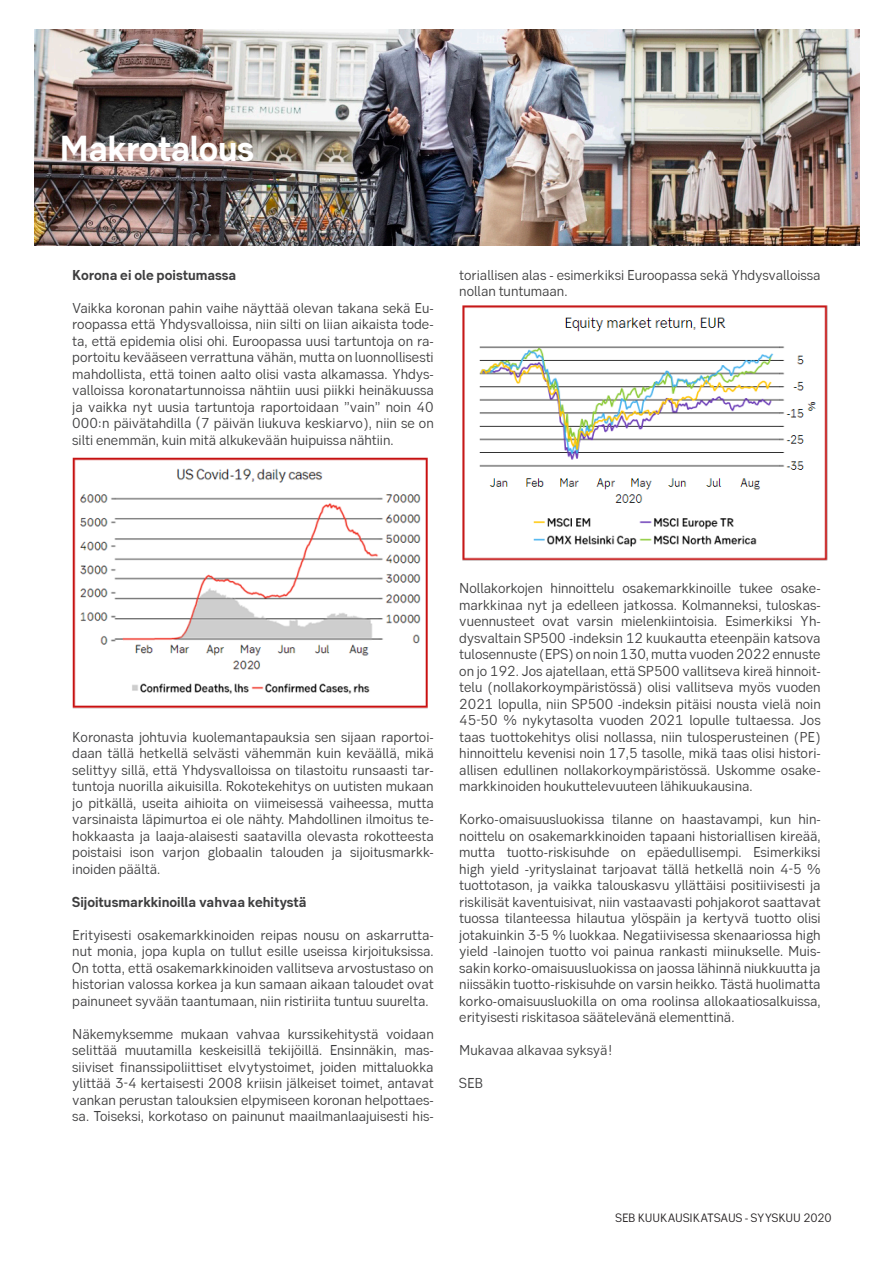
<style>
.page{position:relative;width:893px;height:1263px;background:#fff}
.page>*{position:absolute;margin:0;border:0;box-sizing:border-box;transform-origin:0 0}
.t1{font:700 36px "SEB Sans Serif";letter-spacing:-.015em;color:#fff}
.Body_text_9_11{font:14.25px/16.5px "SEB Sans Serif";color:#3e3e3f;text-align:justify}
.Body_text_9_11-2{font:700 14.25px "SEB Sans Serif";color:#3e3e3f}
.t2{font:12px "SEB Sans Serif";letter-spacing:-.01em;color:#231f20}
</style>
<div class="page">
<img style="left:34px;top:29px;width:825px;height:217px">
<img style="left:72px;top:458px;width:356px;height:250px">
<img style="left:462px;top:305px;width:365px;height:255px">
<h1 class="t1" style="left:60px;top:126px;width:196px">Makrotalous</h1>
<p class="Body_text_9_11-2" style="left:72px;top:266px;width:166px">Korona ei ole poistumassa</p>
<p class="Body_text_9_11" style="left:72px;top:299px;width:363px">Vaikka koronan pahin vaihe näyttää olevan takana sekä Eu&shy;roopassa että Yhdysvalloissa, niin silti on liian aikaista tode&shy;ta, että epidemia olisi ohi. Euroopassa uusi tartuntoja on ra&shy;portoitu kevääseen verrattuna vähän, mutta on luonnollisesti mahdollista, että toinen aalto olisi vasta alkamassa. Yhdys&shy;valloissa koronatartunnoissa nähtiin uusi piikki heinäkuussa ja vaikka nyt uusia tartuntoja raportoidaan ”vain” noin 40<br>000:n päivätahdilla (7 päivän liukuva keskiarvo), niin se on silti enemmän, kuin mitä alkukevään huipuissa nähtiin.</p>
<p class="Body_text_9_11" style="left:459px;top:266px;width:363px">toriallisen alas - esimerkiksi Euroopassa sekä Yhdysvalloissa nollan tuntumaan.</p>
<p class="Body_text_9_11" style="left:72px;top:728px;width:363px">Koronasta johtuvia kuolemantapauksia sen sijaan raportoi&shy;daan tällä hetkellä selvästi vähemmän kuin keväällä, mikä selittyy sillä, että Yhdysvalloissa on tilastoitu runsaasti tar&shy;tuntoja nuorilla aikuisilla. Rokotekehitys on uutisten mukaan jo pitkällä, useita aihioita on viimeisessä vaiheessa, mutta varsinaista läpimurtoa ei ole nähty. Mahdollinen ilmoitus te&shy;hokkaasta ja laaja-alaisesti saatavilla olevasta rokotteesta poistaisi ison varjon globaalin talouden ja sijoitusmarkk&shy;inoiden päältä.</p>
<p class="Body_text_9_11-2" style="left:72px;top:893px;width:236px">Sijoitusmarkkinoilla vahvaa kehitystä</p>
<p class="Body_text_9_11" style="left:72px;top:926px;width:363px">Erityisesti osakemarkkinoiden reipas nousu on askarrutta&shy;nut monia, jopa kupla on tullut esille useissa kirjoituksissa.<br>On totta, että osakemarkkinoiden vallitseva arvostustaso on historian valossa korkea ja kun samaan aikaan taloudet ovat painuneet syvään taantumaan, niin ristiriita tuntuu suurelta.</p>
<p class="Body_text_9_11" style="left:72px;top:1025px;width:363px">Näkemyksemme mukaan vahvaa kurssikehitystä voidaan selittää muutamilla keskeisillä tekijöillä. Ensinnäkin, mas&shy;siiviset finanssipoliittiset elvytystoimet, joiden mittaluokka ylittää 3-4 kertaisesti 2008 kriisin jälkeiset toimet, antavat vankan perustan talouksien elpymiseen koronan helpottaes&shy;sa. Toiseksi, korkotaso on painunut maailmanlaajuisesti his-</p>
<p class="Body_text_9_11" style="left:459px;top:580px;width:363px">Nollakorkojen hinnoittelu osakemarkkinoille tukee osake&shy;markkinaa nyt ja edelleen jatkossa. Kolmanneksi, tuloskas&shy;vuennusteet ovat varsin mielenkiintoisia. Esimerkiksi Yh&shy;dysvaltain SP500 -indeksin 12 kuukautta eteenpäin katsova tulosennuste (EPS) on noin 130, mutta vuoden 2022 ennuste on jo 192. Jos ajatellaan, että SP500 vallitseva kireä hinnoit&shy;telu (nollakorkoympäristössä) olisi vallitseva myös vuoden 2021 lopulla, niin SP500 -indeksin pitäisi nousta vielä noin 45-50 % nykytasolta vuoden 2021 lopulle tultaessa. Jos taas tuottokehitys olisi nollassa, niin tulosperusteinen (PE) hinnoittelu kevenisi noin 17,5 tasolle, mikä taas olisi histori&shy;allisen edullinen nollakorkoympäristössä. Uskomme osake&shy;markkinoiden houkuttelevuuteen lähikuukausina.</p>
<p class="Body_text_9_11" style="left:459px;top:811px;width:363px">Korko-omaisuusluokissa tilanne on haastavampi, kun hin&shy;noittelu on osakemarkkinoiden tapaani historiallisen kireää, mutta tuotto-riskisuhde on epäedullisempi. Esimerkiksi high yield -yrityslainat tarjoavat tällä hetkellä noin 4-5 % tuottotason, ja vaikka talouskasvu yllättäisi positiivisesti ja riskilisät kaventuisivat, niin vastaavasti pohjakorot saattavat tuossa tilanteessa hilautua ylöspäin ja kertyvä tuotto olisi jotakuinkin 3-5 % luokkaa. Negatiivisessa skenaariossa high yield -lainojen tuotto voi painua rankasti miinukselle. Muis&shy;sakin korko-omaisuusluokissa on jaossa lähinnä niukkuutta ja niissäkin tuotto-riskisuhde on varsin heikko. Tästä huolimatta korko-omaisuusluokilla on oma roolinsa allokaatiosalkuissa, erityisesti riskitasoa säätelevänä elementtinä.</p>
<p class="Body_text_9_11" style="left:459px;top:1042px;width:155px">Mukavaa alkavaa syksyä!</p>
<p class="Body_text_9_11" style="left:459px;top:1075px;width:25px">SEB</p>
<p class="t2" style="left:615px;top:1211px;width:218px">SEB KUUKAUSIKATSAUS - SYYSKUU 2020</p>
</div>
